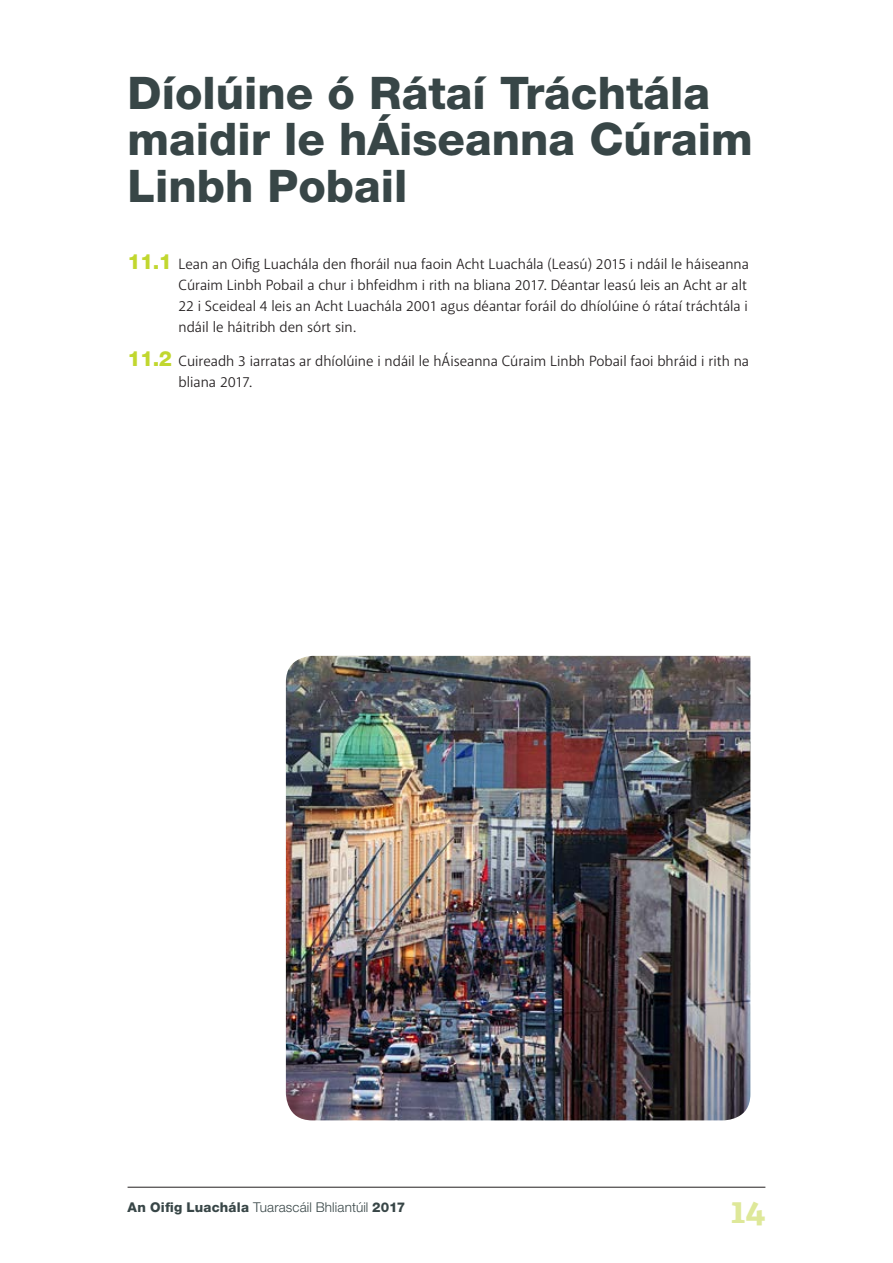
<style>
.page{position:relative;width:893px;height:1263px;background:#fff}
.page>*{position:absolute;margin:0;border:0;box-sizing:border-box;transform-origin:0 0}
.t1{font:800 45px/46.5px "Helvetica Neue LT Std";color:#384647}
.t2{font:700 36px "Adelle PE";color:#dee899}
.t3{font:15px/21px "Akagi";color:#231f20}
.t4{font:300 13.5px "Helvetica Neue LT Std";letter-spacing:.01em;color:#384647}
.s1{font-family:"Helvetica Neue LT Std";font-weight:800;font-size:21px;color:#c1d72f}
.s2{font-weight:800}
</style>
<div class="page">
<hr style="left:128px;top:1187px;width:637px;height:1px;background:#231f20">
<img style="left:285px;top:655px;width:466px;height:466px">
<h1 class="t1" style="left:128px;top:69px;width:627px">Díolúine ó Rátaí Tráchtála maidir le hÁiseanna Cúraim<br>Linbh Pobail</h1>
<p class="t3" style="left:179px;top:254px;width:572px;text-indent:-51px"><span class="s1">11.1</span> Lean an Oifig Luachála den fhoráil nua faoin Acht Luachála (Leasú) 2015 i ndáil le háiseanna Cúraim Linbh Pobail a chur i bhfeidhm i rith na bliana 2017. Déantar leasú leis an Acht ar alt 22 i Sceideal 4 leis an Acht Luachála 2001 agus déantar foráil do dhíolúine ó rátaí tráchtála i ndáil le háitribh den sórt sin.</p>
<p class="t3" style="left:179px;top:350px;width:572px;text-indent:-51px"><span class="s1">11.2</span> Cuireadh 3 iarratas ar dhíolúine i ndáil le hÁiseanna Cúraim Linbh Pobail faoi bhráid i rith na bliana 2017.</p>
<p class="t4" style="left:128px;top:1198px;width:279px"><span class="s2">An Oifig Luachála</span> Tuarascáil Bhliantúil <span class="s2">2017</span></p>
<h2 class="t2" style="left:731px;top:1184px;width:36px">14</h2>
</div>
